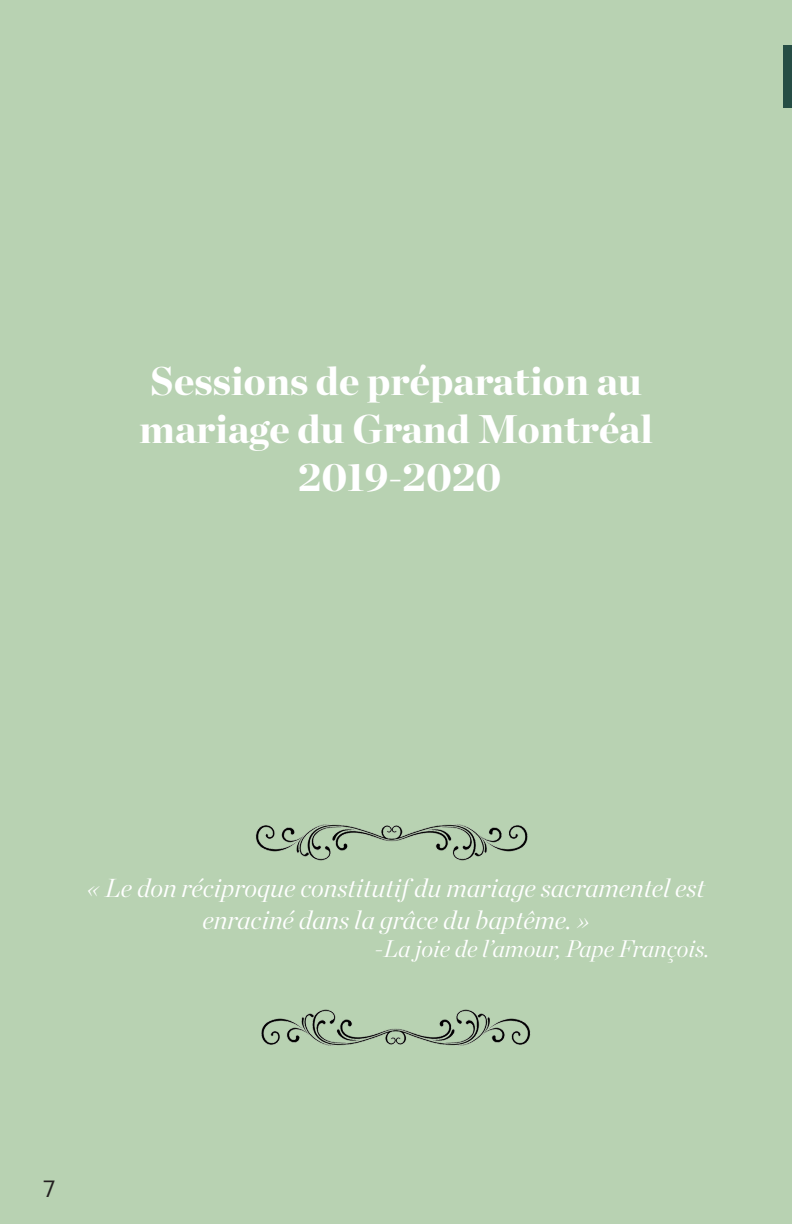
<style>
.page{position:relative;width:792px;height:1224px;background:#b8d2b2}
.page>*{position:absolute;margin:0;border:0;box-sizing:border-box;transform-origin:0 0}
.t1{font:900 40px/48px "Chronicle Display";color:#fff}
.t2{font:italic 300 26px/31.2px "Chronicle Display";color:#fff;text-align:center}
.t3{font:italic 300 24px "Chronicle Display";color:#fff}
.t4{font:23px "Graphik";color:#231f20}
</style>
<div class="page">
<div style="left:784px;top:45px;width:8px;height:62px;background:#264e45"></div>
<img style="left:255px;top:824px;width:273px;height:37px">
<img style="left:261px;top:1009px;width:270px;height:37px">
<p class="t1" style="left:139px;top:354px;width:515px">Sessions de préparation au mariage du Grand Montréal</p>
<p class="t1" style="left:298px;top:450px;width:205px">2019-2020</p>
<p class="t2" style="left:87px;top:870px;width:619px">« Le don réciproque constitutif du mariage sacramentel est enraciné dans la grâce du baptême. »</p>
<p class="t3" style="left:375px;top:930px;width:336px">-La joie de l’amour, Pape François.</p>
<p class="t4" style="left:43px;top:1172px;width:14px">7</p>
</div>
